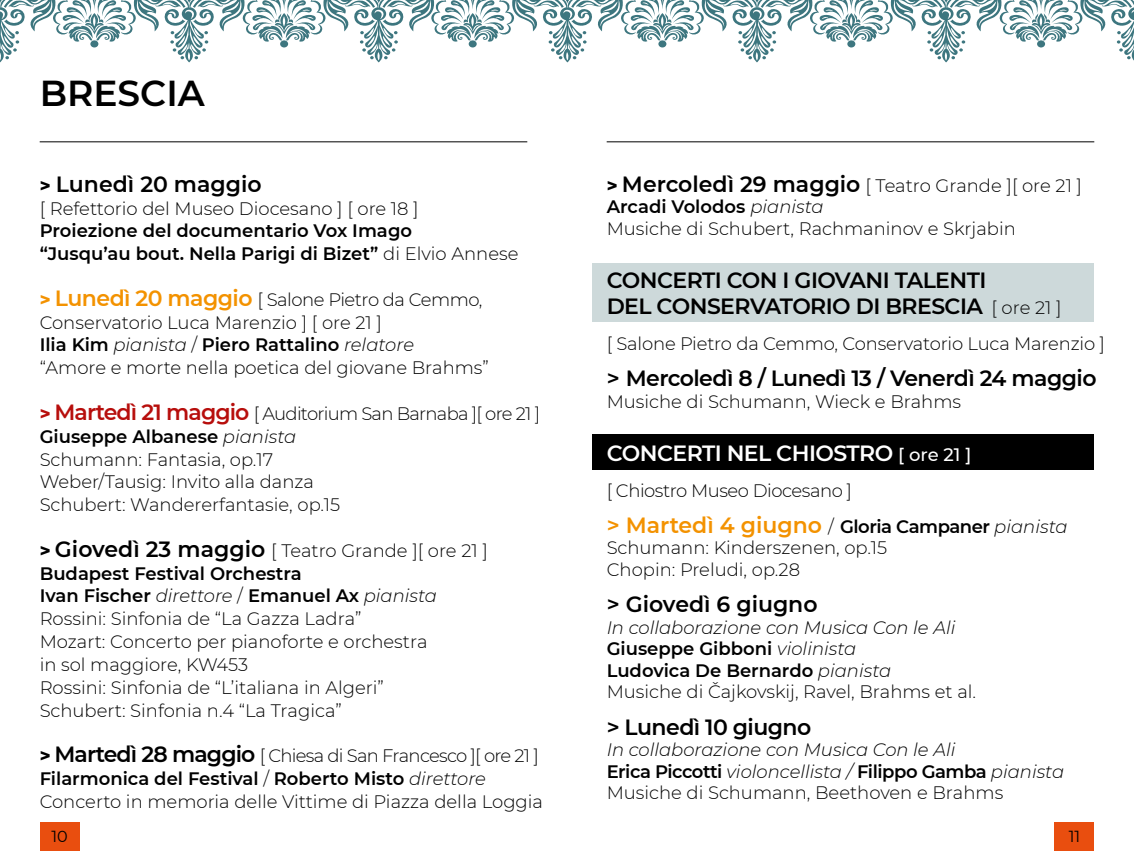
<style>
.page{position:relative;width:1134px;height:851px;background:#fff}
.page>*{position:absolute;margin:0;border:0;box-sizing:border-box;transform-origin:0 0}
.t1{font:600 36px "Montserrat";color:#000}
.t2{font:600 22px/26.4px "Montserrat";letter-spacing:-.025em;color:#000}
.t3{font:600 22px "Montserrat";color:#f39200}
.t4{font:600 22px "Montserrat";color:#000}
.t5{font:600 22px "Montserrat";letter-spacing:-.025em;color:#fff}
.t6{font:300 18px/22.8px "Montserrat";color:#000}
.t7{font:italic 300 18px/21.6px "Montserrat";color:#000}
.t8{font:600 18px/22.8px "Montserrat";color:#000}
.t9{font:300 18px "Montserrat";letter-spacing:-.025em;color:#000}
.t10{font:16px "Montserrat";color:#000}
.s1{font-weight:800;font-size:18px}
.s2{font-weight:300}
.s3{font-weight:800;color:#f39200}
.s4{font-weight:600;font-size:22px;color:#f39200}
.s5{font-weight:600}
.s6{font-style:italic}
.s7{font-weight:800;color:#b70e0c}
.s8{font-weight:600;font-size:22px;color:#b70e0c}
.s9{font-weight:800}
.s10{font-weight:600;font-size:22px}
.s11{font-weight:300;font-size:18px}
.s12{font-weight:500;font-size:18px}
.s13{font-weight:300;font-size:18px;color:#000}
.s14{font-size:18px;color:#000}
.s15{font-weight:300;font-style:italic;font-size:18px;color:#000}
.s16{font-weight:600;font-style:normal}
.s17{font-style:normal}
</style>
<div class="page">
<div style="left:592px;top:434px;width:502px;height:36px;background:#000"></div>
<div style="left:592px;top:263px;width:502px;height:59px;background:#cdd9da"></div>
<svg style="left:0;top:0;width:1134px;height:62px"></svg>
<hr style="left:40px;top:141px;width:487px;height:1px;background:#000">
<hr style="left:607px;top:141px;width:487px;height:1px;background:#000">
<div style="left:1054px;top:822px;width:40px;height:28px;background:#e94e0f"></div>
<div style="left:40px;top:822px;width:39px;height:28px;background:#e94e0f"></div>
<h1 class="t1" style="left:40px;top:67px;width:167px">BRESCIA</h1>
<p class="t4" style="left:40px;top:168px;width:223px"><span class="s1">&gt;</span> Lunedì 20 maggio</p>
<p class="t6" style="left:40px;top:196px;width:381px">[ Refettorio del Museo Diocesano ] [ ore 18 ]</p>
<p class="t8" style="left:40px;top:219px;width:480px">Proiezione del documentario Vox Imago<br>“Jusqu’au bout. Nella Parigi di Bizet” <span class="s2">di Elvio Annese</span></p>
<p class="t6" style="left:40px;top:287px;width:451px"><span class="s3">&gt;</span> <span class="s4">Lunedì 20 maggio</span> [ Salone Pietro da Cemmo, Conservatorio Luca Marenzio ] [ ore 21 ]<br><span class="s5">Ilia Kim</span> <span class="s6">pianista</span> / <span class="s5">Piero Rattalino</span> <span class="s6">relatore<br></span>“Amore e morte nella poetica del giovane Brahms”</p>
<p class="t6" style="left:40px;top:401px;width:502px"><span class="s7">&gt;</span> <span class="s8">Martedì 21 maggio</span> [ Auditorium San Barnaba ][ ore 21 ] <span class="s5">Giuseppe Albanese</span> <span class="s6">pianista<br></span>Schumann: Fantasia, op.17<br>Weber/Tausig: Invito alla danza<br>Schubert: Wandererfantasie, op.15</p>
<p class="t6" style="left:40px;top:538px;width:450px"><span class="s9">&gt;</span> <span class="s10">Giovedì 23 maggio</span> [ Teatro Grande ][ ore 21 ] <span class="s5">Budapest Festival Orchestra<br>Ivan Fischer</span> <span class="s6">direttore</span> / <span class="s5">Emanuel Ax</span> <span class="s6">pianista </span>Rossini: Sinfonia de “La Gazza Ladra”<br>Mozart: Concerto per pianoforte e orchestra<br>in sol maggiore, KW453<br>Rossini: Sinfonia de “L’italiana in Algeri”<br>Schubert: Sinfonia n.4 “La Tragica”</p>
<p class="t6" style="left:40px;top:743px;width:505px"><span class="s9">&gt;</span> <span class="s10">Martedì 28 maggio</span> [ Chiesa di San Francesco ][ ore 21 ]<br><span class="s5">Filarmonica del Festival</span> / <span class="s5">Roberto Misto</span> <span class="s6">direttore<br></span>Concerto in memoria delle Vittime di Piazza della Loggia</p>
<p class="t6" style="left:607px;top:174px;width:477px;line-height:21.6px"><span class="s9">&gt;</span> <span class="s10">Mercoledì 29 maggio</span> [ Teatro Grande ][ ore 21 ]<br><span class="s5">Arcadi Volodos</span> <span class="s6">pianista<br></span>Musiche di Schubert, Rachmaninov e Skrjabin</p>
<p class="t2" style="left:607px;top:266px;width:456px">CONCERTI CON I GIOVANI TALENTI<br>DEL CONSERVATORIO DI BRESCIA <span class="s11">[ ore 21 ]</span></p>
<p class="t6" style="left:607px;top:332px;width:500px">[ Salone Pietro da Cemmo, Conservatorio Luca Marenzio ]</p>
<p class="t2" style="left:607px;top:364px;width:491px">&gt; Mercoledì 8 / Lunedì 13 / Venerdì 24 maggio</p>
<p class="t6" style="left:607px;top:389px;width:356px">Musiche di Schumann, Wieck e Brahms</p>
<p class="t5" style="left:607px;top:437px;width:366px">CONCERTI NEL CHIOSTRO <span class="s12">[ ore 21 ]</span></p>
<p class="t9" style="left:607px;top:478px;width:247px">[ Chiostro Museo Diocesano ]</p>
<p class="t3" style="left:607px;top:509px;width:462px">&gt; Martedì 4 giugno <span class="s13">/</span> <span class="s14">Gloria Campaner</span> <span class="s15">pianista</span></p>
<p class="t6" style="left:607px;top:536px;width:282px;line-height:21.6px">Schumann: Kinderszenen, op.15<br>Chopin: Preludi, op.28</p>
<p class="t4" style="left:607px;top:588px;width:212px">&gt; Giovedì 6 giugno</p>
<p class="t7" style="left:607px;top:615px;width:371px">In collaborazione con Musica Con le Ali <span class="s16">Giuseppe Gibboni</span> violinista<br><span class="s16">Ludovica De Bernardo</span> pianista<br><span class="s17">Musiche di Čajkovskij, Ravel, Brahms et al.</span></p>
<p class="t2" style="left:607px;top:712px;width:206px">&gt; Lunedì 10 giugno</p>
<p class="t7" style="left:607px;top:738px;width:459px">In collaborazione con Musica Con le Ali<br><span class="s16">Erica Piccotti</span> violoncellista / <span class="s16">Filippo Gamba</span> pianista<br><span class="s17">Musiche di Schumann, Beethoven e Brahms</span></p>
<p class="t10" style="left:51px;top:825px;width:18px">10</p>
<p class="t10" style="left:1069px;top:825px;width:13px">11</p>
</div>
